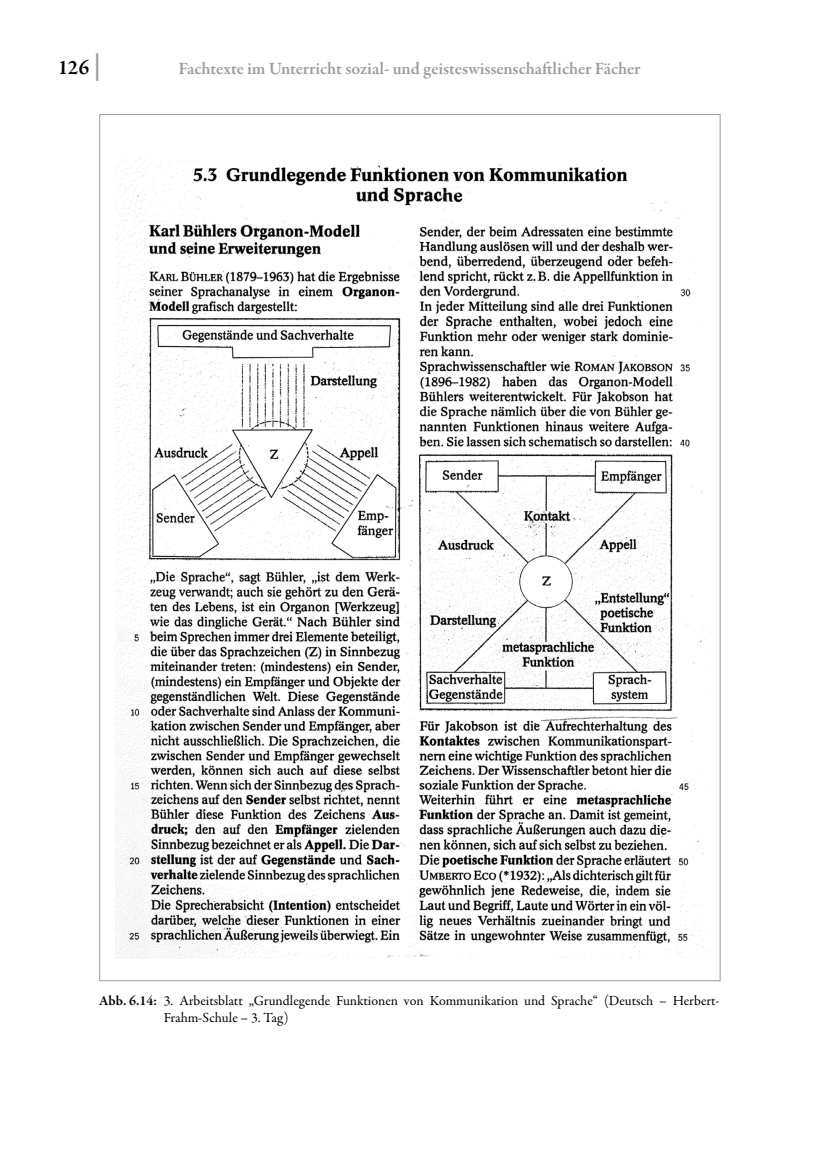
<style>
.page{position:relative;width:819px;height:1166px;background:#fff}
.page>*{position:absolute;margin:0;border:0;box-sizing:border-box;transform-origin:0 0}
.t1{font:600 21px "Garamond Premr Pro";color:#000}
.t2{font:600 17.5px "Garamond Premr Pro";letter-spacing:-.005em;color:#9c9c9c}
.Bildlegende_zweistellig{font:14px/17.5px "Garamond Premr Pro";color:#000}
.s1{font-size:28px;color:#9c9c9c}
.s2{font-weight:600}
</style>
<div class="page">
<img style="left:115px;top:159px;width:592px;height:800px">
<h1 class="t1" style="left:58px;top:55px;width:45px">126 <span class="s1">|</span></h1>
<p class="t2" style="left:178px;top:58px;width:463px">Fachtexte im Unterricht sozial- und geisteswissenschaftlicher Fächer</p>
<p class="Bildlegende_zweistellig" style="left:164px;top:992px;width:557px;text-indent:-64px"><span class="s2">Abb. 6.14:</span> 3. Arbeitsblatt „Grundlegende Funktionen von Kommunikation und Sprache“ (Deutsch – Herbert-<br>Frahm-Schule – 3. Tag)</p>
</div>
